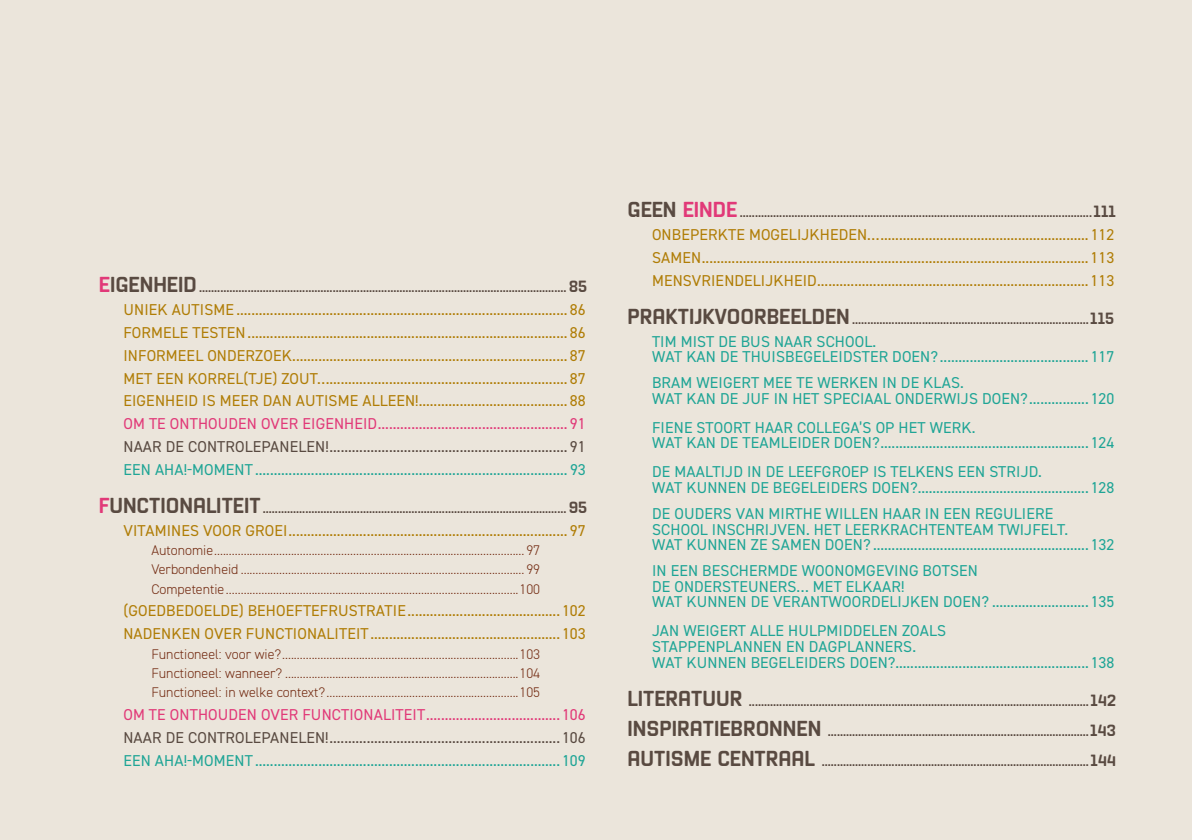
<style>
.page{position:relative;width:1192px;height:840px;background:#fff}
.page>*{position:absolute;margin:0;border:0;box-sizing:border-box;transform-origin:0 0}
.t1{font:15.75px/15.8px "DIN2014";letter-spacing:.01em;color:#1fa596}
.t2{font:15.75px/22.9px "DIN2014";letter-spacing:.01em;color:#b07d06;text-align:justify}
.t3{font:15.75px "DIN2014";letter-spacing:.01em;color:#594a41}
.t4{font:15.75px "DIN2014";letter-spacing:.01em;color:#e13978}
.t5{font:300 14px/19.2px "DIN2014";color:#742d14;text-align:justify}
.t6{font:10.5px "Magion";color:#594a41}
.s1{font-size:21px;color:#e13978}
.s2{font-size:21px}
.s3{font-size:15.75px}
</style>
<div class="page">
<div style="left:0;top:0;width:1191px;height:839px;background:#ebe5db"></div>
<p class="t6" style="left:99px;top:281px;width:490px"><span class="s1">E</span><span class="s2">IGENHEID</span> ......................................................................................................................... <span class="s3">85</span></p>
<p class="t2" style="left:123px;top:297px;width:464px">UNIEK AUTISME ......................................................................................... 86<br>FORMELE TESTEN...................................................................................... 86<br>INFORMEEL ONDERZOEK.......................................................................... 87<br>MET EEN KORREL(TJE) ZOUT…................................................................ 87<br>EIGENHEID IS MEER DAN AUTISME ALLEEN!........................................ 88</p>
<p class="t4" style="left:123px;top:414px;width:464px">OM TE ONTHOUDEN OVER EIGENHEID................................................... 91</p>
<p class="t3" style="left:123px;top:437px;width:464px">NAAR DE CONTROLEPANELEN!................................................................ 91</p>
<p class="t1" style="left:123px;top:461px;width:464px">EEN AHA!-MOMENT .................................................................................... 93</p>
<p class="t6" style="left:99px;top:501px;width:490px"><span class="s1">F</span><span class="s2">UNCTIONALITEIT</span> .................................................................................................... <span class="s3">95</span></p>
<p class="t2" style="left:123px;top:518px;width:464px">VITAMINES VOOR GROEI........................................................................... 97</p>
<p class="t5" style="left:151px;top:540px;width:390px">Autonomie......................................................................................................... 97<br>Verbondenheid ................................................................................................ 99<br>Competentie...................................................................................................100</p>
<p class="t2" style="left:123px;top:599px;width:464px">(GOEDBEDOELDE) BEHOEFTEFRUSTRATIE......................................... 102<br>NADENKEN OVER FUNCTIONALITEIT................................................... 103</p>
<p class="t5" style="left:151px;top:644px;width:390px">Functioneel: voor wie?................................................................................103<br>Functioneel: wanneer? ...............................................................................104<br>Functioneel: in welke context?.................................................................105</p>
<p class="t4" style="left:123px;top:704px;width:463px">OM TE ONTHOUDEN OVER FUNCTIONALITEIT.................................... 106</p>
<p class="t3" style="left:123px;top:727px;width:464px">NAAR DE CONTROLEPANELEN!.............................................................. 106</p>
<p class="t1" style="left:123px;top:752px;width:464px">EEN AHA!-MOMENT .................................................................................. 109</p>
<p class="t6" style="left:627px;top:206px;width:490px"><span class="s2">GEEN</span> <span class="s1">EINDE</span> ....................................................................................................................<span class="s3">111</span></p>
<p class="t2" style="left:652px;top:223px;width:464px">ONBEPERKTE MOGELIJKHEDEN…........................................................ 112<br>SAMEN........................................................................................................113<br>MENSVRIENDELIJKHEID......................................................................... 113</p>
<p class="t6" style="left:627px;top:312px;width:488px"><span class="s2">PRAKTIJKVOORBEELDEN</span> ..............................................................................<span class="s3">115</span></p>
<p class="t1" style="left:652px;top:333px;width:464px">TIM MIST DE BUS NAAR SCHOOL.<br>WAT KAN DE THUISBEGELEIDSTER DOEN?........................................ 117</p>
<p class="t1" style="left:652px;top:374px;width:464px">BRAM WEIGERT MEE TE WERKEN IN DE KLAS.<br>WAT KAN DE JUF IN HET SPECIAAL ONDERWIJS DOEN?................ 120</p>
<p class="t1" style="left:652px;top:419px;width:464px">FIENE STOORT HAAR COLLEGA’S OP HET WERK.<br>WAT KAN DE TEAMLEIDER DOEN?........................................................ 124</p>
<p class="t1" style="left:652px;top:463px;width:463px">DE MAALTIJD IN DE LEEFGROEP IS TELKENS EEN STRIJD.<br>WAT KUNNEN DE BEGELEIDERS DOEN?..............................................128</p>
<p class="t1" style="left:652px;top:505px;width:464px">DE OUDERS VAN MIRTHE WILLEN HAAR IN EEN REGULIERE<br>SCHOOL INSCHRIJVEN. HET LEERKRACHTENTEAM TWIJFELT.<br>WAT KUNNEN ZE SAMEN DOEN? .......................................................... 132</p>
<p class="t1" style="left:652px;top:562px;width:464px">IN EEN BESCHERMDE WOONOMGEVING BOTSEN<br>DE ONDERSTEUNERS… MET ELKAAR!<br>WAT KUNNEN DE VERANTWOORDELIJKEN DOEN? .......................... 135</p>
<p class="t1" style="left:652px;top:622px;width:464px">JAN WEIGERT ALLE HULPMIDDELEN ZOALS<br>STAPPENPLANNEN EN DAGPLANNERS.<br>WAT KUNNEN BEGELEIDERS DOEN?.................................................... 138</p>
<p class="t6" style="left:627px;top:694px;width:490px"><span class="s2">LITERATUUR</span> ................................................................................................................<span class="s3">142</span></p>
<p class="t6" style="left:627px;top:724px;width:490px"><span class="s2">INSPIRATIEBRONNEN</span> ......................................................................................<span class="s3">143</span></p>
<p class="t6" style="left:627px;top:754px;width:490px"><span class="s2">AUTISME CENTRAAL</span> ........................................................................................<span class="s3">144</span></p>
</div>
